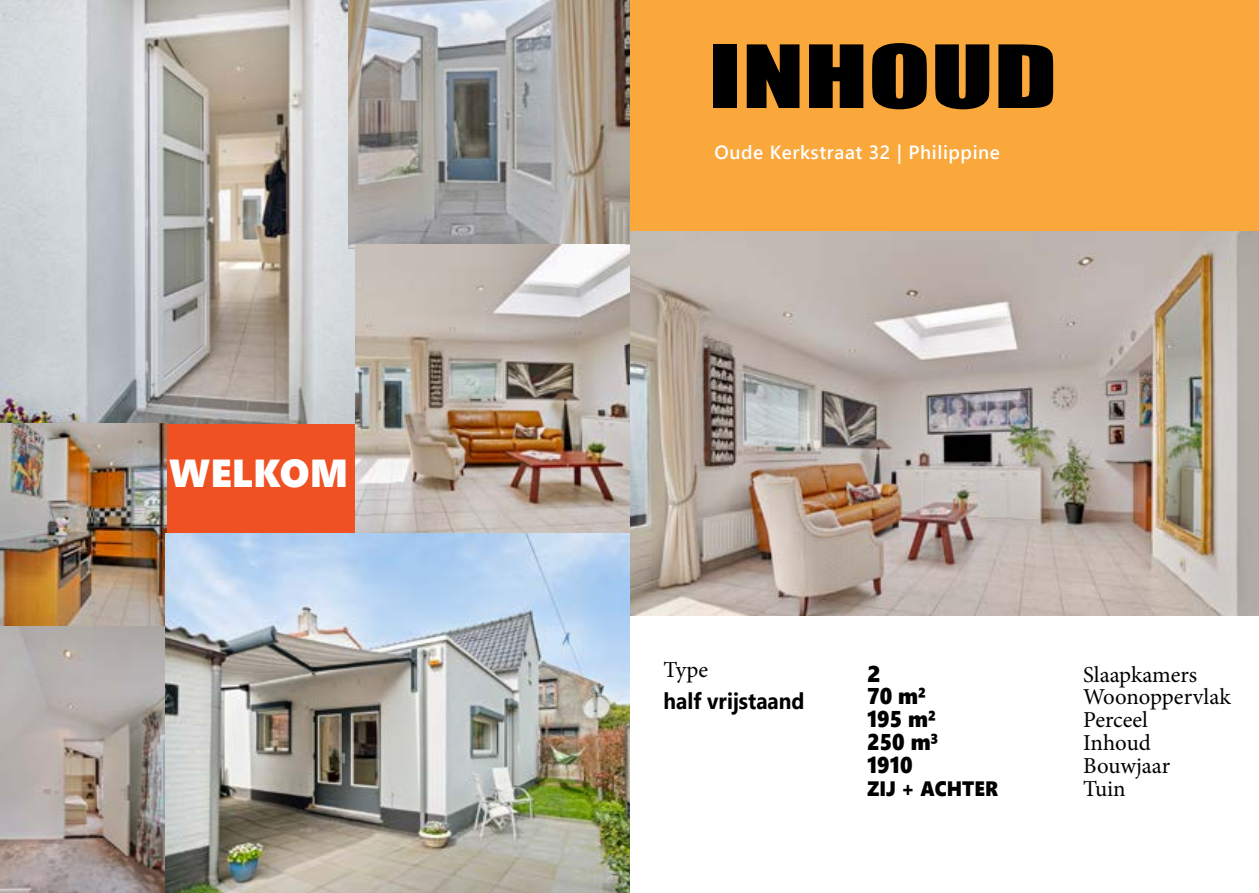
<style>
.page{position:relative;width:1259px;height:893px;background:#fff}
.page>*{position:absolute;margin:0;border:0;box-sizing:border-box;transform-origin:0 0}
.t1{font:80.4px "Impact";color:#000;scale:1.43 1}
.t2{font:39px "Segoe UI Black";color:#fff}
.t3{font:22.8px "Minion Pro";color:#000}
.t4{font:22.8px "Segoe UI Black";color:#000;scale:.92 1}
.t5{font:700 22.8px "Segoe UI";color:#000;scale:.92 1}
.t6{font:22.8px "Segoe UI Black";color:#000}
.t7{font:20.85px "Segoe UI Black";color:#000;scale:.92 1}
.t8{font:600 19.05px "Segoe UI";letter-spacing:.03em;color:#fff}
</style>
<div class="page">
<div style="left:118px;top:364px;width:314px;height:241px;background:#f05123"></div>
<div style="left:629px;top:0;width:630px;height:231px;background:#faa73b"></div>
<img style="left:629px;top:232px;width:630px;height:384px">
<img style="left:0;top:0;width:355px;height:423px">
<img style="left:348px;top:0;width:281px;height:249px">
<img style="left:355px;top:245px;width:274px;height:288px">
<img style="left:0;top:423px;width:166px;height:203px">
<img style="left:0;top:626px;width:165px;height:267px">
<img style="left:165px;top:533px;width:464px;height:360px">
<h2 class="t2" style="left:169px;top:445px;width:180px">WELKOM</h2>
<h1 class="t1" style="left:709px;top:14px;width:245px">INHOUD</h1>
<p class="t8" style="left:714px;top:135px;width:287px">Oude Kerkstraat 32 | Philippine</p>
<p class="t3" style="left:663px;top:654px;width:46px">Type</p>
<p class="t5" style="left:663px;top:679px;width:155px">half vrijstaand</p>
<p class="t6" style="left:867px;top:657px;width:15px">2</p>
<p class="t3" style="left:1083px;top:659px;width:115px">Slaapkamers</p>
<p class="t4" style="left:867px;top:680px;width:65px">70 m²</p>
<p class="t3" style="left:1083px;top:682px;width:149px">Woonoppervlak</p>
<p class="t4" style="left:867px;top:703px;width:76px">195 m²</p>
<p class="t3" style="left:1083px;top:705px;width:66px">Perceel</p>
<p class="t4" style="left:867px;top:725px;width:79px">250 m³</p>
<p class="t3" style="left:1083px;top:727px;width:69px">Inhoud</p>
<p class="t4" style="left:867px;top:748px;width:51px">1910</p>
<p class="t3" style="left:1083px;top:750px;width:88px">Bouwjaar</p>
<p class="t7" style="left:867px;top:773px;width:144px">ZIJ + ACHTER</p>
<p class="t3" style="left:1083px;top:773px;width:44px">Tuin</p>
</div>
